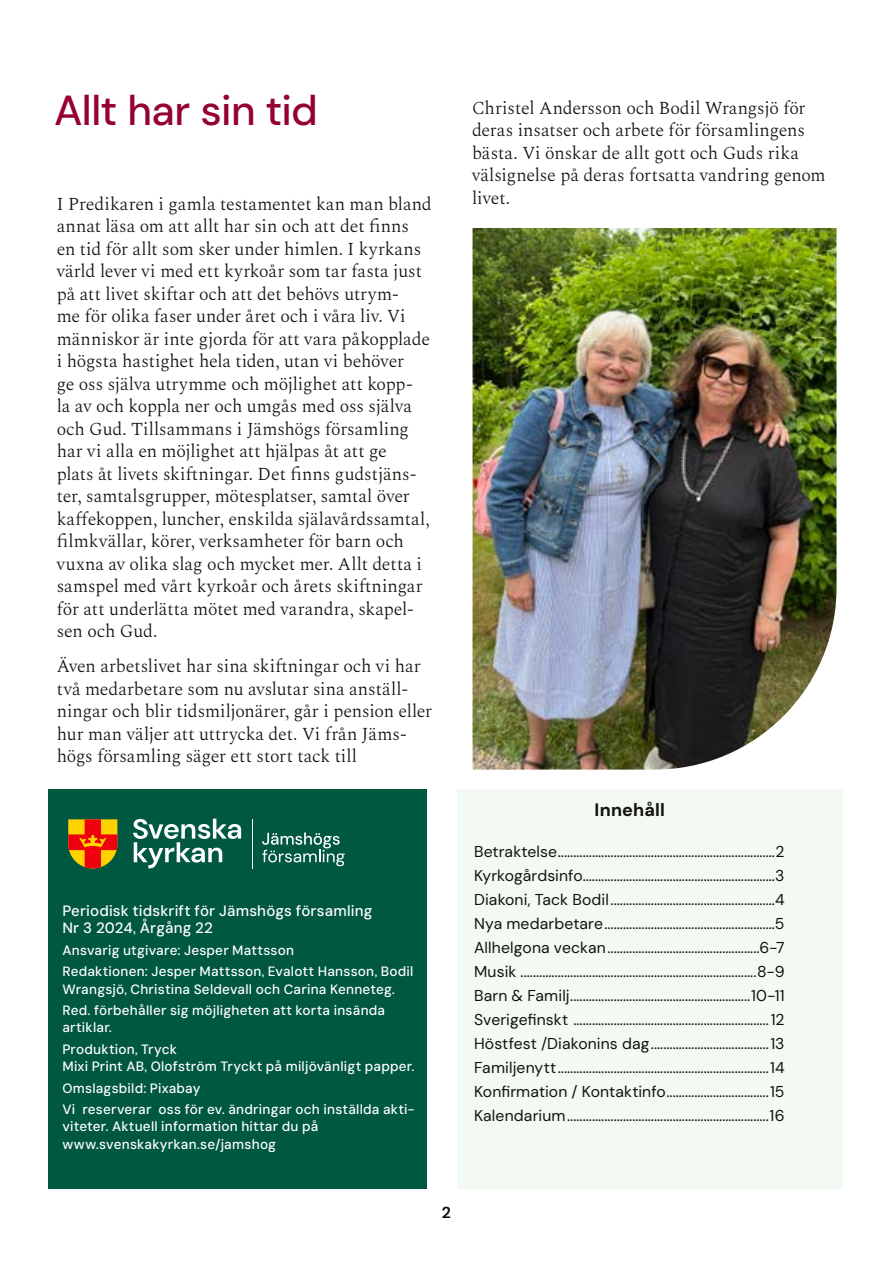
<style>
.page{position:relative;width:893px;height:1263px;background:#fff}
.page>*{position:absolute;margin:0;border:0;box-sizing:border-box;transform-origin:0 0}
.t1{font:500 42px "DM Sans 18 pt";letter-spacing:-.015em;color:#950036}
.t2{font:300 18px/22.5px "Spectral";letter-spacing:-.005em;color:#13120d}
.t3{font:700 18px "DM Sans 18 pt";letter-spacing:.01em;color:#13120d}
.t4{font:15.75px "DM Sans 18 pt";letter-spacing:.005em;color:#13120d}
.t5{font:500 15.75px "DM Sans 18 pt";color:#13120d}
.t6{font:15px "DM Sans 9 pt";letter-spacing:.01em;color:#fff}
.t7{font:13.5px/17.2px "DM Sans 9 pt";letter-spacing:.015em;color:#fff}
</style>
<div class="page">
<div style="left:49px;top:789px;width:378px;height:399px;background:#005841"></div>
<div style="left:458px;top:789px;width:385px;height:399px;background:#f3faf4"></div>
<svg style="left:68px;top:819px;width:49px;height:49px;background:#db5f0c"></svg>
<svg style="left:133px;top:819px;width:108px;height:49px"></svg>
<hr style="left:252px;top:819px;width:1px;height:49px;background:#fff">
<svg style="left:262px;top:832px;width:83px;height:34px"></svg>
<img style="left:472px;top:228px;width:364px;height:542px">
<p class="t1" style="left:54px;top:84px;width:265px">Allt har sin tid</p>
<p class="t2" style="left:472px;top:95px;width:355px">Christel Andersson och Bodil Wrangsjö för deras insatser och arbete för församlingens bästa. Vi önskar de allt gott och Guds rika välsignelse på deras fortsatta vandring genom livet.</p>
<p class="t2" style="left:57px;top:191px;width:377px">I Predikaren i gamla testamentet kan man bland annat läsa om att allt har sin och att det finns en tid för allt som sker under himlen. I kyrkans värld lever vi med ett kyrkoår som tar fasta just på att livet skiftar och att det behövs utrym-<br>me för olika faser under året och i våra liv. Vi människor är inte gjorda för att vara påkopplade i högsta hastighet hela tiden, utan vi behöver<br>ge oss själva utrymme och möjlighet att kopp-<br>la av och koppla ner och umgås med oss själva och Gud. Tillsammans i Jämshögs församling har vi alla en möjlighet att hjälpas åt att ge<br>plats åt livets skiftningar. Det finns gudstjäns&shy;ter, samtalsgrupper, mötesplatser, samtal över kaffekoppen, luncher, enskilda själavårdssamtal, filmkvällar, körer, verksamheter för barn och vuxna av olika slag och mycket mer. Allt detta i samspel med vårt kyrkoår och årets skiftningar för att underlätta mötet med varandra, skapel&shy;sen och Gud.</p>
<p class="t2" style="left:57px;top:654px;width:377px">Även arbetslivet har sina skiftningar och vi har två medarbetare som nu avslutar sina anställ&shy;ningar och blir tidsmiljonärer, går i pension eller hur man väljer att uttrycka det. Vi från Jäms&shy;högs församling säger ett stort tack till</p>
<p class="t6" style="left:62px;top:901px;width:311px">Periodisk tidskrift för Jämshögs församling</p>
<p class="t6" style="left:62px;top:919px;width:152px">Nr 3 2024, Årgång 22</p>
<p class="t7" style="left:62px;top:941px;width:233px">Ansvarig utgivare: Jesper Mattsson</p>
<p class="t7" style="left:62px;top:963px;width:352px">Redaktionen: Jesper Mattsson, Evalott Hansson, Bodil<br>Wrangsjö, Christina Seldevall och Carina Kenneteg.</p>
<p class="t7" style="left:62px;top:1002px;width:324px">Red. förbehåller sig möjligheten att korta insända artiklar.</p>
<p class="t7" style="left:62px;top:1040px;width:116px">Produktion, Tryck</p>
<p class="t7" style="left:62px;top:1058px;width:354px">Mixi Print AB, Olofström Tryckt på miljövänligt papper.</p>
<p class="t7" style="left:62px;top:1079px;width:140px">Omslagsbild: Pixabay</p>
<p class="t7" style="left:62px;top:1101px;width:354px">Vi reserverar oss för ev. ändringar och inställda akti&shy;viteter. Aktuell information hittar du på www.svenskakyrkan.se/jamshog</p>
<p class="t3" style="left:595px;top:798px;width:72px">Innehåll</p>
<p class="t4" style="left:474px;top:842px;width:312px">Betraktelse......................................................................2</p>
<p class="t4" style="left:474px;top:866px;width:312px">Kyrkogårdsinfo..............................................................3</p>
<p class="t4" style="left:474px;top:890px;width:312px">Diakoni, Tack Bodil.....................................................4</p>
<p class="t4" style="left:474px;top:914px;width:312px">Nya medarbetare.......................................................5</p>
<p class="t4" style="left:474px;top:938px;width:312px">Allhelgona veckan.................................................6-7</p>
<p class="t4" style="left:474px;top:962px;width:312px">Musik ............................................................................8-9</p>
<p class="t4" style="left:474px;top:986px;width:312px">Barn &amp; Familj..........................................................10-11</p>
<p class="t4" style="left:474px;top:1010px;width:312px">Sverigefinskt ...............................................................12</p>
<p class="t4" style="left:474px;top:1034px;width:312px">Höstfest /Diakonins dag......................................13</p>
<p class="t4" style="left:474px;top:1058px;width:312px">Familjenytt....................................................................14</p>
<p class="t4" style="left:474px;top:1082px;width:312px">Konfirmation / Kontaktinfo.................................15</p>
<p class="t4" style="left:474px;top:1106px;width:312px">Kalendarium.................................................................16</p>
<p class="t5" style="left:442px;top:1203px;width:11px">2</p>
</div>
